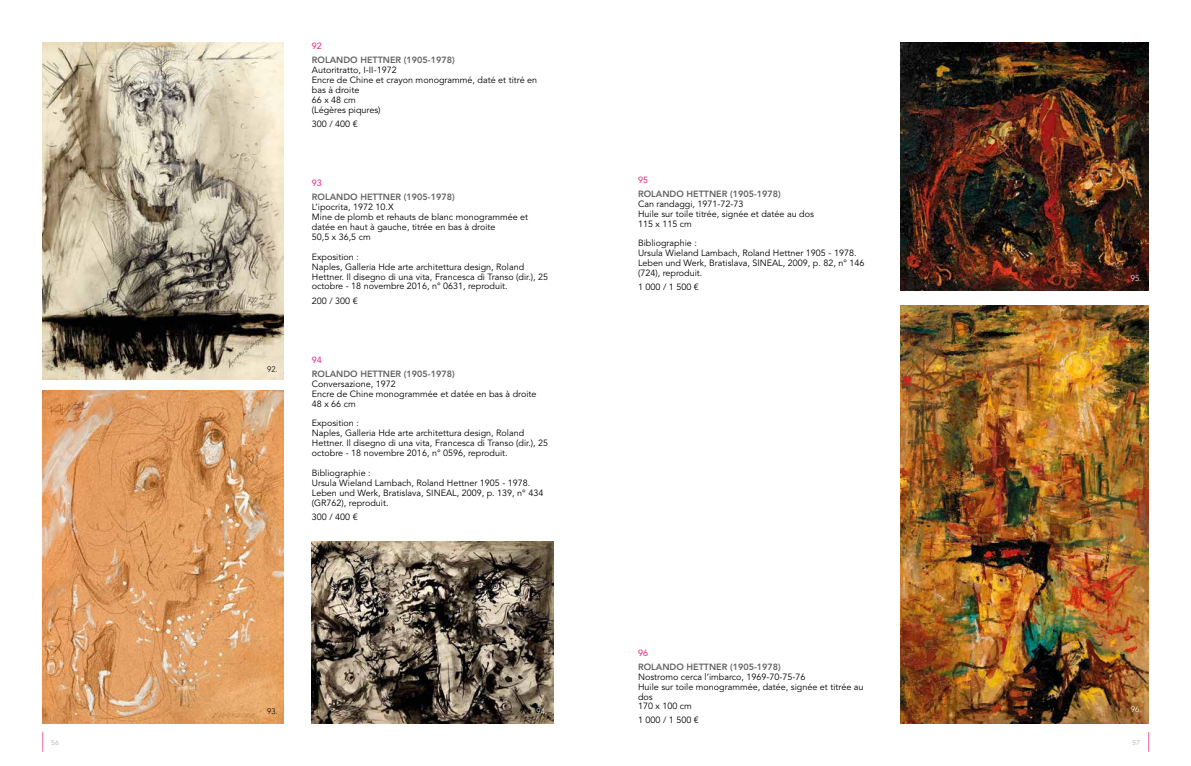
<style>
.page{position:relative;width:1191px;height:766px;background:#fff}
.page>*{position:absolute;margin:0;border:0;box-sizing:border-box;transform-origin:0 0}
.t1{font:9px/9.9px "Avenir LT Std";color:#000}
.t2{font:800 9px "Avenir LT Std";color:#646363}
.t3{font:500 9px "Avenir LT Std";color:#e93a8d}
.t4{font:300 8px "Avenir LT Std";color:#fff}
.t5{font:300 8px "Avenir LT Std";color:#000}
.t6{font:7px "Avenir LT Std";color:#b5b4b4}
</style>
<div class="page">
<img style="left:43px;top:43px;width:240px;height:336px">
<img style="left:43px;top:390px;width:240px;height:333px">
<img style="left:312px;top:541px;width:241px;height:182px">
<img style="left:900px;top:43px;width:248px;height:247px">
<img style="left:900px;top:305px;width:248px;height:418px">
<svg style="left:43px;top:732px;width:1px;height:19px"></svg>
<svg style="left:1148px;top:732px;width:1px;height:19px"></svg>
<p class="t3" style="left:312px;top:41px;width:12px">92</p>
<p class="t2" style="left:312px;top:55px;width:144px">ROLANDO HETTNER (1905-1978)</p>
<p class="t1" style="left:312px;top:65px;width:227px">Autoritratto, I-II-1972<br>Encre de Chine et crayon monogrammé, daté et titré en bas à droite<br>66 x 48 cm<br>(Légères piqures)</p>
<p class="t1" style="left:312px;top:119px;width:47px">300 / 400 €</p>
<p class="t5" style="left:267px;top:364px;width:12px">92.</p>
<p class="t3" style="left:312px;top:178px;width:12px">93</p>
<p class="t2" style="left:312px;top:192px;width:144px">ROLANDO HETTNER (1905-1978)</p>
<p class="t1" style="left:312px;top:202px;width:218px">L’ipocrita, 1972 10.X<br>Mine de plomb et rehauts de blanc monogrammée et datée en haut à gauche, titrée en bas à droite<br>50,5 x 36,5 cm</p>
<p class="t1" style="left:312px;top:252px;width:238px">Exposition :<br>Naples, Galleria Hde arte architettura design, Roland Hettner. Il disegno di una vita, Francesca di Transo (dir.), 25 octobre - 18 novembre 2016, n° 0631, reproduit.</p>
<p class="t1" style="left:312px;top:295px;width:47px">200 / 300 €</p>
<p class="t3" style="left:312px;top:354px;width:12px">94</p>
<p class="t2" style="left:312px;top:368px;width:144px">ROLANDO HETTNER (1905-1978)</p>
<p class="t1" style="left:312px;top:379px;width:226px">Conversazione, 1972<br>Encre de Chine monogrammée et datée en bas à droite<br>48 x 66 cm</p>
<p class="t1" style="left:312px;top:418px;width:238px">Exposition :<br>Naples, Galleria Hde arte architettura design, Roland Hettner. Il disegno di una vita, Francesca di Transo (dir.), 25 octobre - 18 novembre 2016, n° 0596, reproduit.</p>
<p class="t1" style="left:312px;top:468px;width:233px">Bibliographie :<br>Ursula Wieland Lambach, Roland Hettner 1905 - 1978.<br>Leben und Werk, Bratislava, SINEAL, 2009, p. 139, n° 434 (GR762), reproduit.</p>
<p class="t1" style="left:312px;top:511px;width:47px">300 / 400 €</p>
<p class="t5" style="left:267px;top:706px;width:12px">93.</p>
<p class="t4" style="left:536px;top:706px;width:12px">94.</p>
<p class="t3" style="left:638px;top:174px;width:12px">95</p>
<p class="t2" style="left:638px;top:188px;width:144px">ROLANDO HETTNER (1905-1978)</p>
<p class="t1" style="left:638px;top:199px;width:177px">Can randaggi, 1971-72-73<br>Huile sur toile titrée, signée et datée au dos<br>115 x 115 cm</p>
<p class="t1" style="left:638px;top:238px;width:228px">Bibliographie :<br>Ursula Wieland Lambach, Roland Hettner 1905 - 1978.<br>Leben und Werk, Bratislava, SINEAL, 2009, p. 82, n° 146 (724), reproduit.</p>
<p class="t1" style="left:638px;top:282px;width:62px">1 000 / 1 500 €</p>
<p class="t3" style="left:638px;top:647px;width:12px">96</p>
<p class="t2" style="left:638px;top:661px;width:144px">ROLANDO HETTNER (1905-1978)</p>
<p class="t1" style="left:638px;top:671px;width:227px">Nostromo cerca l’imbarco, 1969-70-75-76<br>Huile sur toile monogrammée, datée, signée et titrée au dos<br>170 x 100 cm</p>
<p class="t1" style="left:638px;top:715px;width:62px">1 000 / 1 500 €</p>
<p class="t4" style="left:1130px;top:274px;width:12px">95.</p>
<p class="t4" style="left:1130px;top:704px;width:12px">96.</p>
<p class="t6" style="left:51px;top:737px;width:9px">56</p>
<p class="t6" style="left:1132px;top:737px;width:9px">57</p>
</div>
